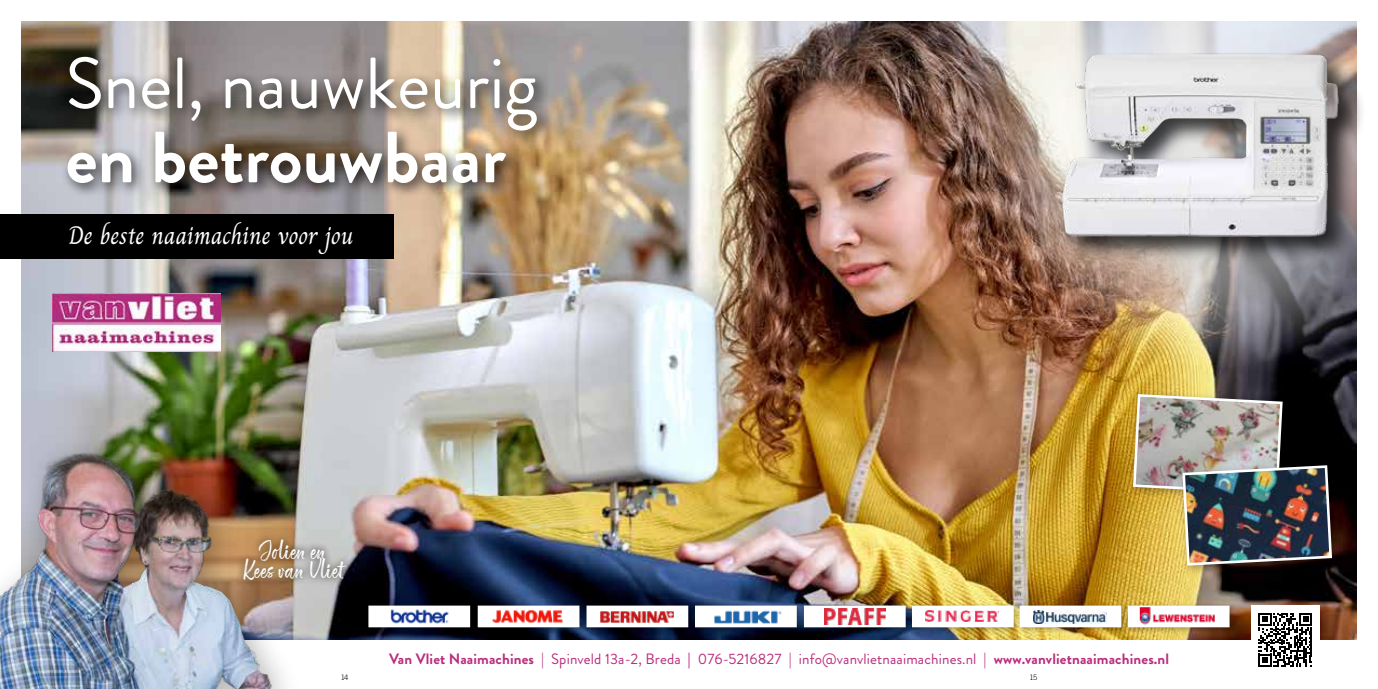
<style>
.page{position:relative;width:1378px;height:689px;background:#fff}
.page>*{position:absolute;margin:0;border:0;box-sizing:border-box;transform-origin:0 0}
.t1{font:72.3px "Brandon Grotesque";color:#fff}
.t2{font:700 72.3px "Brandon Grotesque";color:#fff}
.t3{font:25.35px "Charm";letter-spacing:-.005em;color:#fff}
.t4{font:22.8px/19.5px "Above The Sky Script";color:#fff;text-align:center}
.t5{font:15px "Brandon Grotesque";letter-spacing:.01em;color:#ba2c7d}
.t6{font:300 7.5px "Trade Gothic LT Std";color:#000}
.s1{font-weight:700}
</style>
<div class="page">
<img style="left:21px;top:21px;width:1335px;height:618px">
<div style="left:0;top:433px;width:303px;height:256px;background:#000;opacity:.3"></div>
<img style="left:0;top:425px;width:291px;height:264px">
<div style="left:61px;top:50px;width:492px;height:148px;background:#000;opacity:.75"></div>
<div style="left:0;top:214px;width:394px;height:44px;background:#000"></div>
<img style="left:52px;top:293px;width:168px;height:59px">
<div style="left:235px;top:531px;width:119px;height:57px;background:#000;opacity:.75"></div>
<div style="left:583px;top:602px;width:106px;height:32px;background:#000;opacity:.3"></div>
<div style="left:587px;top:606px;width:100px;height:20px;background:#fff"></div>
<img style="left:600px;top:612px;width:73px;height:11px">
<div style="left:586px;top:605px;width:102px;height:22px;border:2px solid #fff"></div>
<div style="left:365px;top:602px;width:112px;height:32px;background:#000;opacity:.3"></div>
<div style="left:369px;top:606px;width:100px;height:20px;background:#fff"></div>
<img style="left:390px;top:609px;width:59px;height:15px">
<div style="left:368px;top:605px;width:102px;height:22px;border:2px solid #fff"></div>
<div style="left:474px;top:602px;width:112px;height:32px;background:#000;opacity:.3"></div>
<div style="left:478px;top:606px;width:101px;height:20px;background:#fff"></div>
<img style="left:492px;top:610px;width:71px;height:13px">
<div style="left:478px;top:605px;width:101px;height:22px;border:2px solid #fff"></div>
<div style="left:1127px;top:389px;width:166px;height:116px;background:#000;opacity:.3"></div>
<div style="left:1177px;top:460px;width:165px;height:116px;background:#000;opacity:.3"></div>
<img style="left:1131px;top:393px;width:202px;height:174px">
<div style="left:1251px;top:605px;width:69px;height:69px;background:#fff"></div>
<svg style="left:1258px;top:613px;width:54px;height:53px"></svg>
<div style="left:689px;top:602px;width:6px;height:32px;background:#000;opacity:.3"></div>
<svg style="left:689px;top:605px;width:1px;height:22px"></svg>
<div style="left:1016px;top:602px;width:112px;height:32px;background:#000;opacity:.3"></div>
<div style="left:1020px;top:606px;width:100px;height:20px;background:#fff"></div>
<img style="left:1033px;top:610px;width:73px;height:14px">
<div style="left:1019px;top:605px;width:102px;height:22px;border:2px solid #fff"></div>
<div style="left:691px;top:602px;width:112px;height:32px;background:#000;opacity:.3"></div>
<div style="left:696px;top:606px;width:100px;height:20px;background:#fff"></div>
<img style="left:714px;top:610px;width:68px;height:14px">
<div style="left:695px;top:605px;width:102px;height:22px;border:2px solid #fff"></div>
<div style="left:1124px;top:602px;width:112px;height:32px;background:#000;opacity:.3"></div>
<img style="left:1131px;top:608px;width:95px;height:16px">
<div style="left:1128px;top:605px;width:101px;height:22px;border:2px solid #fff"></div>
<div style="left:800px;top:602px;width:112px;height:32px;background:#000;opacity:.3"></div>
<div style="left:805px;top:606px;width:100px;height:20px;background:#fff"></div>
<img style="left:824px;top:608px;width:61px;height:16px">
<div style="left:804px;top:605px;width:101px;height:22px;border:2px solid #fff"></div>
<div style="left:908px;top:602px;width:112px;height:32px;background:#000;opacity:.3"></div>
<div style="left:913px;top:606px;width:100px;height:20px;background:#fff"></div>
<img style="left:925px;top:611px;width:74px;height:11px">
<div style="left:912px;top:605px;width:101px;height:22px;border:2px solid #fff"></div>
<img style="left:1004px;top:21px;width:353px;height:348px">
<div style="left:1061px;top:52px;width:304px;height:212px;background:#000;opacity:.75"></div>
<img style="left:1053px;top:30px;width:293px;height:218px">
<h1 class="t1" style="left:65px;top:33px;width:474px">Snel, nauwkeurig</h1>
<h1 class="t2" style="left:65px;top:107px;width:442px">en betrouwbaar</h1>
<h2 class="t3" style="left:68px;top:221px;width:287px">De beste naaimachine voor jou</h2>
<h3 class="t4" style="left:242px;top:541px;width:103px">Jolien en<br>Kees van Vliet</h3>
<p class="t5" style="left:389px;top:648px;width:781px"><span class="s1">Van Vliet Naaimachines</span> | Spinveld 13a-2, Breda | 076-5216827 | info@vanvlietnaaimachines.nl | <span class="s1">www.vanvlietnaaimachines.nl</span></p>
<p class="t6" style="left:341px;top:672px;width:9px">14</p>
<p class="t6" style="left:1029px;top:672px;width:9px">15</p>
</div>
